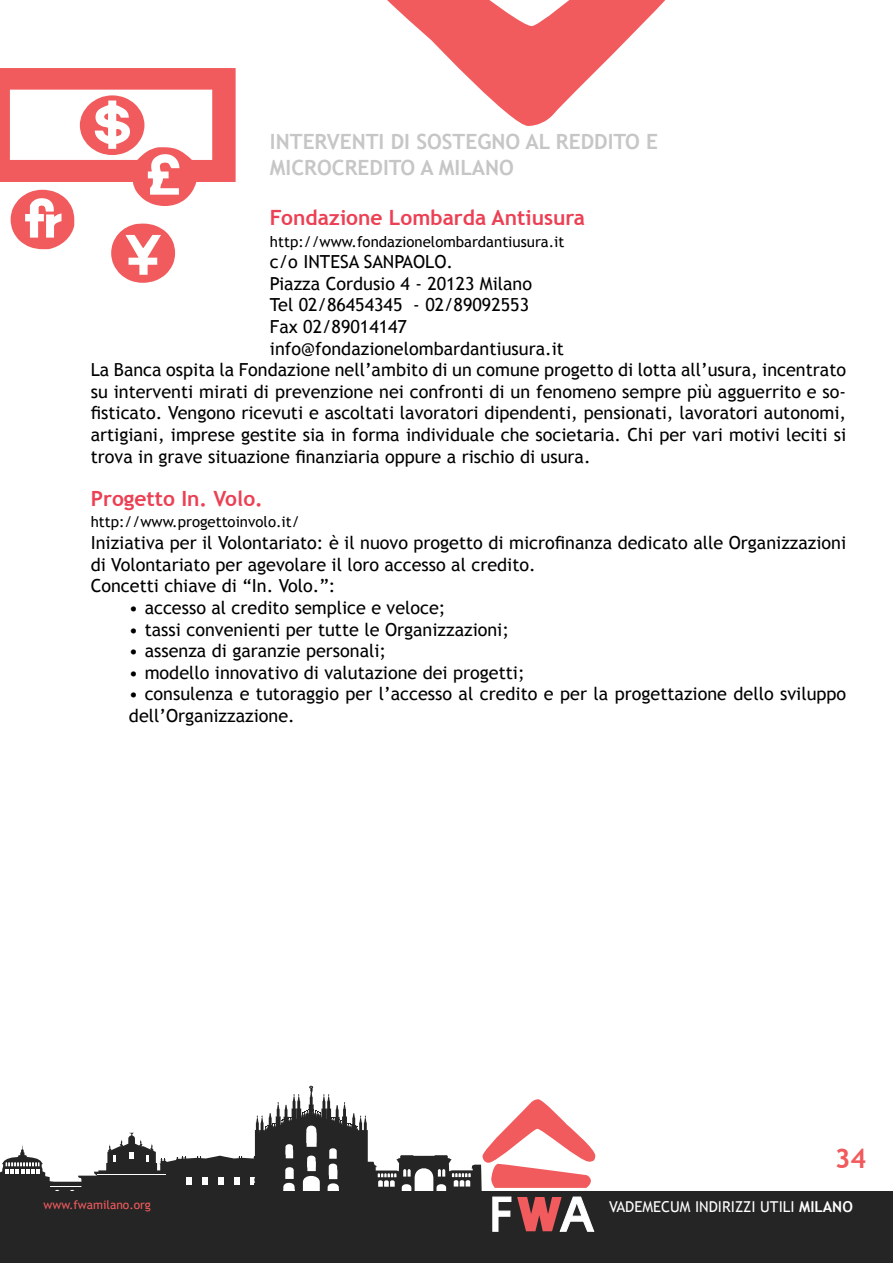
<style>
.page{position:relative;width:893px;height:1263px;background:#fff}
.page>*{position:absolute;margin:0;border:0;box-sizing:border-box;transform-origin:0 0}
.t1{font:700 27px "Trebuchet MS";color:#f15b5d}
.t2{font:700 21px/25.2px "Trebuchet MS";color:#c7c6c7}
.t3{font:700 21px "Trebuchet MS";color:#ec4054}
.t4{font:18px/21.6px "Trebuchet MS";color:#000}
.t5{font:15px "Trebuchet MS";color:#000}
.t6{font:15px "Trebuchet MS";color:#fff}
.t7{font:12px "Trebuchet MS";color:#f15b5d}
.s1{font-weight:700}
</style>
<div class="page">
<svg style="left:387px;top:0;width:279px;height:126px"></svg>
<div style="left:0;top:1192px;width:893px;height:71px;background:#252525"></div>
<svg style="left:0;top:1086px;width:595px;height:146px"></svg>
<svg style="left:0;top:68px;width:236px;height:215px"></svg>
<p class="t2" style="left:270px;top:129px;width:390px">INTERVENTI DI SOSTEGNO AL REDDITO E<br>MICROCREDITO A MILANO</p>
<p class="t3" style="left:270px;top:204px;width:317px">Fondazione Lombarda Antiusura</p>
<p class="t5" style="left:270px;top:232px;width:296px">http://www.fondazionelombardantiusura.it</p>
<p class="t4" style="left:270px;top:251px;width:185px">c/o INTESA SANPAOLO.</p>
<p class="t4" style="left:270px;top:273px;width:264px">Piazza Cordusio 4 - 20123 Milano</p>
<p class="t4" style="left:270px;top:294px;width:261px">Tel 02/86454345 - 02/89092553</p>
<p class="t4" style="left:270px;top:316px;width:139px">Fax 02/89014147</p>
<p class="t4" style="left:270px;top:338px;width:295px">info@fondazionelombardantiusura.it</p>
<p class="t4" style="left:91px;top:359px;width:757px">La Banca ospita la Fondazione nell’ambito di un comune progetto di lotta all’usura, incentrato</p>
<p class="t4" style="left:91px;top:381px;width:757px">su interventi mirati di prevenzione nei confronti di un fenomeno sempre più agguerrito e so-</p>
<p class="t4" style="left:91px;top:402px;width:757px">fisticato. Vengono ricevuti e ascoltati lavoratori dipendenti, pensionati, lavoratori autonomi,</p>
<p class="t4" style="left:91px;top:424px;width:757px">artigiani, imprese gestite sia in forma individuale che societaria. Chi per vari motivi leciti si</p>
<p class="t4" style="left:91px;top:446px;width:501px">trova in grave situazione finanziaria oppure a rischio di usura.</p>
<p class="t3" style="left:91px;top:485px;width:174px">Progetto In. Volo.</p>
<p class="t5" style="left:91px;top:513px;width:210px">http://www.progettoinvolo.it/</p>
<p class="t4" style="left:91px;top:532px;width:757px">Iniziativa per il Volontariato: è il nuovo progetto di microfinanza dedicato alle Organizzazioni di Volontariato per agevolare il loro accesso al credito.<br>Concetti chiave di “In. Volo.”:</p>
<p class="t4" style="left:129px;top:597px;width:318px">• accesso al credito semplice e veloce;</p>
<p class="t4" style="left:129px;top:618px;width:382px">• tassi convenienti per tutte le Organizzazioni;</p>
<p class="t4" style="left:129px;top:640px;width:259px">• assenza di garanzie personali;</p>
<p class="t4" style="left:129px;top:662px;width:397px">• modello innovativo di valutazione dei progetti;</p>
<p class="t4" style="left:129px;top:683px;width:719px">• consulenza e tutoraggio per l’accesso al credito e per la progettazione dello sviluppo dell’Organizzazione.</p>
<h1 class="t1" style="left:835px;top:1141px;width:33px">34</h1>
<p class="t7" style="left:44px;top:1198px;width:109px">www.fwamilano.org</p>
<p class="t6" style="left:609px;top:1198px;width:245px">VADEMECUM INDIRIZZI UTILI <span class="s1">MILANO</span></p>
</div>
